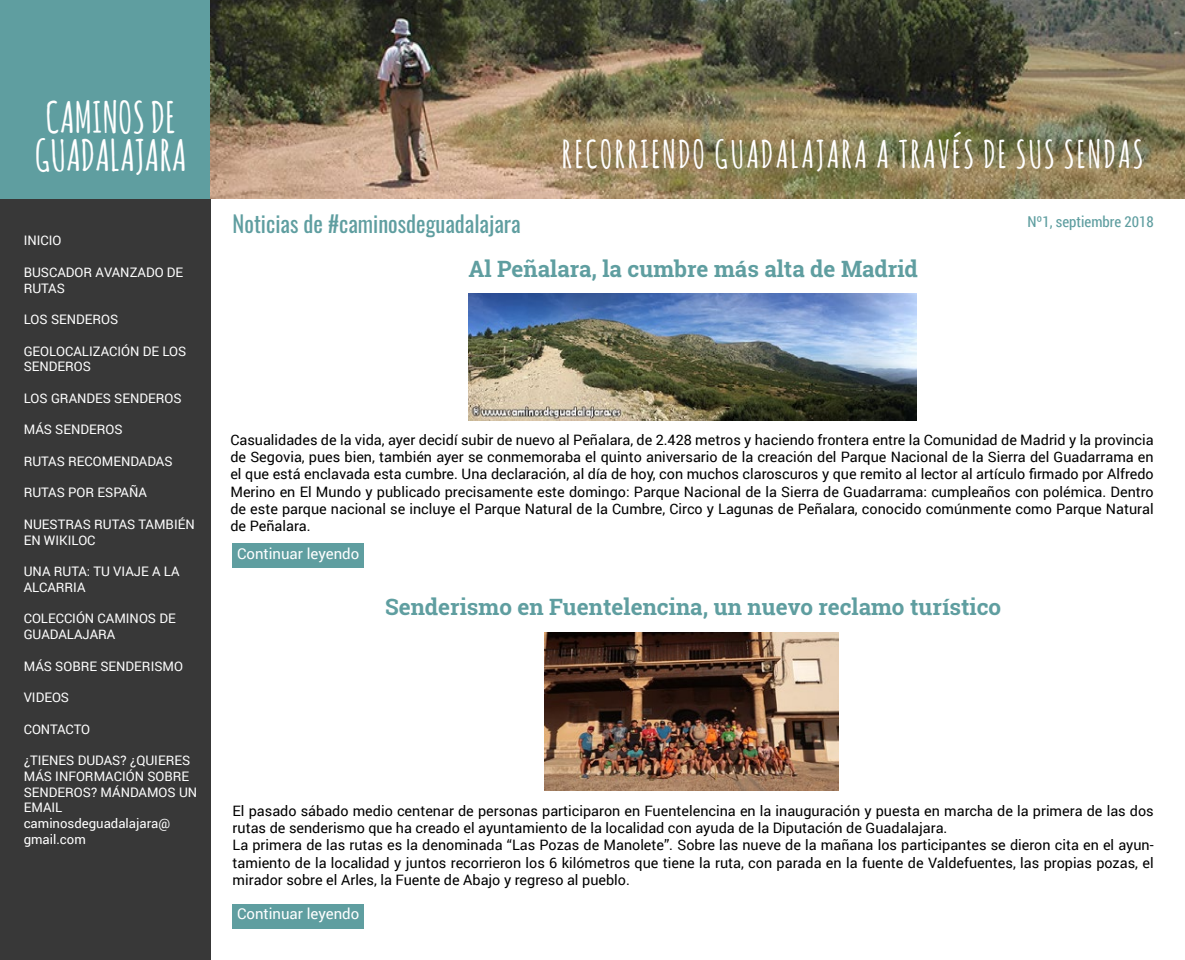
<style>
.page{position:relative;width:1185px;height:960px;background:#fff}
.page>*{position:absolute;margin:0;border:0;box-sizing:border-box;transform-origin:0 0}
.t1{font:700 42.5px/37.5px "Amatic SC";color:#fff}
.t2{font:700 37.5px "Amatic SC";letter-spacing:.05em;color:#fff}
.t3{font:700 22.5px "Roboto Slab";color:#5f9ea0}
.t4{font:22.5px "Oswald";color:#5f9ea0}
.t5{font:15px "Roboto";color:#fff}
.t6{font:15px "Roboto Condensed";color:#5f9ea0}
.t7{font:14.38px/17.2px "Roboto";color:#000;text-align:justify}
.t8{font:13.12px/15.8px "Roboto";color:#fff}
</style>
<div class="page">
<div style="left:0;top:53px;width:211px;height:907px;background:#383838"></div>
<div style="left:0;top:0;width:212px;height:199px;background:#5f9ea0"></div>
<img style="left:211px;top:0;width:974px;height:199px">
<img style="left:468px;top:293px;width:449px;height:128px">
<div style="left:233px;top:543px;width:131px;height:25px;background:#5f9ea0"></div>
<img style="left:544px;top:632px;width:294px;height:159px">
<div style="left:233px;top:904px;width:131px;height:25px;background:#5f9ea0"></div>
<h1 class="t1" style="left:35px;top:97px;width:153px">CAMINOS DE<br>GUADALAJARA</h1>
<p class="t8" style="left:24px;top:232px;width:39px">INICIO</p>
<p class="t8" style="left:24px;top:264px;width:161px">BUSCADOR AVANZADO DE<br>RUTAS</p>
<p class="t8" style="left:24px;top:311px;width:96px">LOS SENDEROS</p>
<p class="t8" style="left:24px;top:343px;width:164px">GEOLOCALIZACIÓN DE LOS<br>SENDEROS</p>
<p class="t8" style="left:24px;top:390px;width:159px">LOS GRANDES SENDEROS</p>
<p class="t8" style="left:24px;top:421px;width:100px">MÁS SENDEROS</p>
<p class="t8" style="left:24px;top:453px;width:150px">RUTAS RECOMENDADAS</p>
<p class="t8" style="left:24px;top:484px;width:125px">RUTAS POR ESPAÑA</p>
<p class="t8" style="left:24px;top:516px;width:173px">NUESTRAS RUTAS TAMBIÉN<br>EN WIKILOC</p>
<p class="t8" style="left:24px;top:563px;width:157px">UNA RUTA: TU VIAJE A LA<br>ALCARRIA</p>
<p class="t8" style="left:24px;top:610px;width:154px">COLECCIÓN CAMINOS DE<br>GUADALAJARA</p>
<p class="t8" style="left:24px;top:658px;width:161px">MÁS SOBRE SENDERISMO</p>
<p class="t8" style="left:24px;top:689px;width:47px">VIDEOS</p>
<p class="t8" style="left:24px;top:721px;width:68px">CONTACTO</p>
<p class="t8" style="left:24px;top:752px;width:175px">¿TIENES DUDAS? ¿QUIERES<br>MÁS INFORMACIÓN SOBRE<br>SENDEROS? MÁNDAMOS UN<br>EMAIL caminosdeguadalajara@ gmail.com</p>
<h2 class="t2" style="left:562px;top:127px;width:583px">RECORRIENDO GUADALAJARA A TRAVÉS DE SUS SENDAS</h2>
<h3 class="t4" style="left:233px;top:208px;width:290px">Noticias de #caminosdeguadalajara</h3>
<p class="t6" style="left:1027px;top:211px;width:128px">Nº1, septiembre 2018</p>
<h3 class="t3" style="left:468px;top:254px;width:451px">Al Peñalara, la cumbre más alta de Madrid</h3>
<p class="t7" style="left:230px;top:431px;width:925px">Casualidades de la vida, ayer decidí subir de nuevo al Peñalara, de 2.428 metros y haciendo frontera entre la Comunidad de Madrid y la provincia de Segovia, pues bien, también ayer se conmemoraba el quinto aniversario de la creación del Parque Nacional de la Sierra del Guadarrama en el que está enclavada esta cumbre. Una declaración, al día de hoy, con muchos claroscuros y que remito al lector al artículo firmado por Alfredo Merino en El Mundo y publicado precisamente este domingo: Parque Nacional de la Sierra de Guadarrama: cumpleaños con polémica. Dentro de este parque nacional se incluye el Parque Natural de la Cumbre, Circo y Lagunas de Peñalara, conocido comúnmente como Parque Natural de Peñalara.</p>
<p class="t5" style="left:237px;top:543px;width:124px">Continuar leyendo</p>
<h3 class="t3" style="left:385px;top:591px;width:618px">Senderismo en Fuentelencina, un nuevo reclamo turístico</h3>
<p class="t7" style="left:233px;top:802px;width:923px;text-align:left">El pasado sábado medio centenar de personas participaron en Fuentelencina en la inauguración y puesta en marcha de la primera de las dos rutas de senderismo que ha creado el ayuntamiento de la localidad con ayuda de la Diputación de Guadalajara.<br>La primera de las rutas es la denominada “Las Pozas de Manolete”. Sobre las nueve de la mañana los participantes se dieron cita en el ayun&shy;tamiento de la localidad y juntos recorrieron los 6 kilómetros que tiene la ruta, con parada en la fuente de Valdefuentes, las propias pozas, el mirador sobre el Arles, la Fuente de Abajo y regreso al pueblo.</p>
<p class="t5" style="left:237px;top:904px;width:124px">Continuar leyendo</p>
</div>
